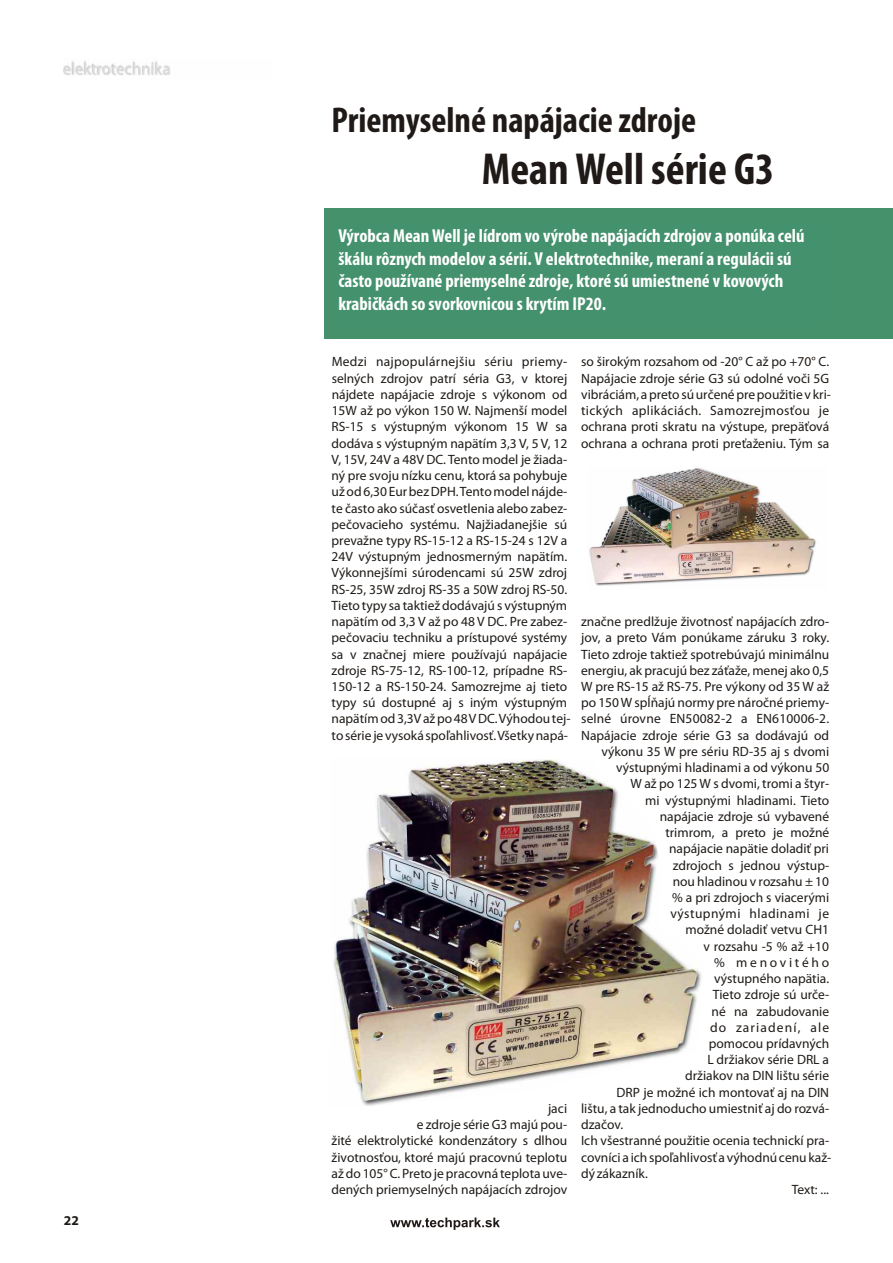
<style>
.page{position:relative;width:893px;height:1263px;background:#fff}
.page>*{position:absolute;margin:0;border:0;box-sizing:border-box;transform-origin:0 0}
.t1{font:700 condensed 45px "Myriad Pro";color:#1f1a17}
.t2{font:700 condensed 36px "Myriad Pro";color:#1f1a17}
.t3{font:700 condensed 18.75px/22.6px "Myriad Pro";color:#fff}
.t4{font:13.5px "Myriad Pro";color:#1f1a17}
.t5{font:13.5px "Myriad Pro";letter-spacing:.02em;color:#1f1a17}
.t6{font:13.5px "Myriad Pro";letter-spacing:.025em;color:#1f1a17}
.t7{font:13.5px "Myriad Pro";letter-spacing:.035em;color:#1f1a17}
.t8{font:13.5px "Myriad Pro";letter-spacing:.085em;color:#1f1a17}
.t9{font:13.5px "Myriad Pro";letter-spacing:.2em;color:#1f1a17}
.t10{font:700 13.5px "Myriad Pro";color:#1f1a17}
</style>
<div class="page">
<div style="left:324px;top:208px;width:569px;height:130px;background:#45916b"></div>
<svg style="left:390px;top:1217px;width:110px;height:13px"></svg>
<img style="left:63px;top:61px;width:107px;height:14px">
<img style="left:589px;top:468px;width:227px;height:118px">
<img style="left:333px;top:759px;width:368px;height:347px">
<p class="t10" style="left:64px;top:1215px;width:16px">22</p>
<h2 class="t2" style="left:331px;top:105px;width:366px">Priemyselné napájacie zdroje</h2>
<h1 class="t1" style="left:482px;top:150px;width:294px">Mean Well série G3</h1>
<p class="t3" style="left:338px;top:226px;width:468px">Výrobca Mean Well je lídrom vo výrobe napájacích zdrojov a ponúka celú škálu rôznych modelov a sérií. V elektrotechnike, meraní a regulácii sú často používané priemyselné zdroje, ktoré sú umiestnené v kovových krabičkách so svorkovnicou s krytím IP20.</p>
<p class="t5" style="left:332px;top:356px;width:499px">Medzi najpopulárnejšiu sériu priemy- so širokým rozsahom od -20° C až po +70° C.</p>
<p class="t4" style="left:332px;top:373px;width:499px">selných zdrojov patrí séria G3, v ktorej Napájacie zdroje série G3 sú odolné voči 5G</p>
<p class="t4" style="left:332px;top:389px;width:501px">nájdete napájacie zdroje s výkonom od vibráciám, a preto sú určené pre použitie v kri-</p>
<p class="t6" style="left:332px;top:405px;width:499px">15W až po výkon 150 W. Najmenší model tických aplikáciách. Samozrejmosťou je</p>
<p class="t4" style="left:332px;top:421px;width:499px">RS-15 s výstupným výkonom 15 W sa ochrana proti skratu na výstupe, prepäťová</p>
<p class="t4" style="left:332px;top:437px;width:499px">dodáva s výstupným napätím 3,3 V, 5 V, 12 ochrana a ochrana proti preťaženiu. Tým sa</p>
<p class="t4" style="left:332px;top:454px;width:237px">V, 15V, 24V a 48V DC. Tento model je žiada-</p>
<p class="t4" style="left:332px;top:470px;width:237px">ný pre svoju nízku cenu, ktorá sa pohybuje</p>
<p class="t4" style="left:332px;top:486px;width:237px">už od 6,30 Eur bez DPH. Tento model nájde-</p>
<p class="t4" style="left:332px;top:502px;width:237px">te často ako súčasť osvetlenia alebo zabez-</p>
<p class="t4" style="left:332px;top:519px;width:237px">pečovacieho systému. Najžiadanejšie sú</p>
<p class="t4" style="left:332px;top:535px;width:237px">prevažne typy RS-15-12 a RS-15-24 s 12V a</p>
<p class="t4" style="left:332px;top:551px;width:237px">24V výstupným jednosmerným napätím.</p>
<p class="t4" style="left:332px;top:567px;width:237px">Výkonnejšími súrodencami sú 25W zdroj</p>
<p class="t4" style="left:332px;top:583px;width:237px">RS-25, 35W zdroj RS-35 a 50W zdroj RS-50.</p>
<p class="t4" style="left:332px;top:600px;width:237px">Tieto typy sa taktiež dodávajú s výstupným</p>
<p class="t4" style="left:332px;top:616px;width:499px">napätím od 3,3 V až po 48 V DC. Pre zabez- značne predlžuje životnosť napájacích zdro-</p>
<p class="t4" style="left:332px;top:632px;width:499px">pečovaciu techniku a prístupové systémy jov, a preto Vám ponúkame záruku 3 roky.</p>
<p class="t4" style="left:332px;top:648px;width:499px">sa v značnej miere používajú napájacie Tieto zdroje taktiež spotrebúvajú minimálnu</p>
<p class="t4" style="left:332px;top:665px;width:499px">zdroje RS-75-12, RS-100-12, prípadne RS- energiu, ak pracujú bez záťaže, menej ako 0,5</p>
<p class="t4" style="left:332px;top:681px;width:499px">150-12 a RS-150-24. Samozrejme aj tieto W pre RS-15 až RS-75. Pre výkony od 35 W až</p>
<p class="t4" style="left:332px;top:697px;width:499px">typy sú dostupné aj s iným výstupným po 150 W spĺňajú normy pre náročné priemy-</p>
<p class="t4" style="left:332px;top:713px;width:499px">napätím od 3,3V až po 48 V DC. Výhodou tej- selné úrovne EN50082-2 a EN610006-2.</p>
<p class="t4" style="left:332px;top:729px;width:499px">to série je vysoká spoľahlivosť. Všetky napá- Napájacie zdroje série G3 sa dodávajú od</p>
<p class="t4" style="left:601px;top:746px;width:229px">výkonu 35 W pre sériu RD-35 aj s dvomi</p>
<p class="t4" style="left:616px;top:762px;width:215px">výstupnými hladinami a od výkonu 50</p>
<p class="t4" style="left:631px;top:778px;width:200px">W až po 125 W s dvomi, tromi a štyr-</p>
<p class="t4" style="left:645px;top:794px;width:186px">mi výstupnými hladinami. Tieto</p>
<p class="t4" style="left:660px;top:811px;width:171px">napájacie zdroje sú vybavené</p>
<p class="t4" style="left:665px;top:827px;width:165px">trimrom, a preto je možné</p>
<p class="t4" style="left:669px;top:843px;width:162px">napájacie napätie doladiť pri</p>
<p class="t4" style="left:673px;top:859px;width:158px">zdrojoch s jednou výstup-</p>
<p class="t4" style="left:673px;top:876px;width:158px">nou hladinou v rozsahu ± 10</p>
<p class="t4" style="left:672px;top:892px;width:159px">% a pri zdrojoch s viacerými</p>
<p class="t7" style="left:670px;top:908px;width:160px">výstupnými hladinami je</p>
<p class="t4" style="left:685px;top:924px;width:145px">možné doladiť vetvu CH1</p>
<p class="t4" style="left:703px;top:940px;width:127px">v rozsahu -5 % až +10</p>
<p class="t9" style="left:714px;top:957px;width:116px">% menovitého</p>
<p class="t4" style="left:714px;top:973px;width:116px">výstupného napätia.</p>
<p class="t4" style="left:713px;top:989px;width:118px">Tieto zdroje sú urče-</p>
<p class="t4" style="left:711px;top:1005px;width:119px">né na zabudovanie</p>
<p class="t8" style="left:710px;top:1022px;width:121px">do zariadení, ale</p>
<p class="t4" style="left:709px;top:1038px;width:122px">pomocou prídavných</p>
<p class="t4" style="left:707px;top:1054px;width:123px">L držiakov série DRL a</p>
<p class="t4" style="left:685px;top:1070px;width:145px">držiakov na DIN lištu série</p>
<p class="t4" style="left:617px;top:1086px;width:214px">DRP je možné ich montovať aj na DIN</p>
<p class="t4" style="left:548px;top:1103px;width:283px">jaci lištu, a tak jednoducho umiestniť aj do rozvá-</p>
<p class="t4" style="left:417px;top:1119px;width:208px">e zdroje série G3 majú pou- dzačov.</p>
<p class="t4" style="left:332px;top:1135px;width:499px">žité elektrolytické kondenzátory s dlhou Ich všestranné použitie ocenia technickí pra-</p>
<p class="t4" style="left:332px;top:1151px;width:501px">životnosťou, ktoré majú pracovnú teplotu covníci a ich spoľahlivosť a výhodnú cenu kaž-</p>
<p class="t4" style="left:332px;top:1168px;width:318px">až do 105° C. Preto je pracovná teplota uve- dý zákazník.</p>
<p class="t4" style="left:332px;top:1184px;width:237px">dených priemyselných napájacích zdrojov</p>
<p class="t4" style="left:792px;top:1184px;width:39px">Text: ...</p>
</div>
